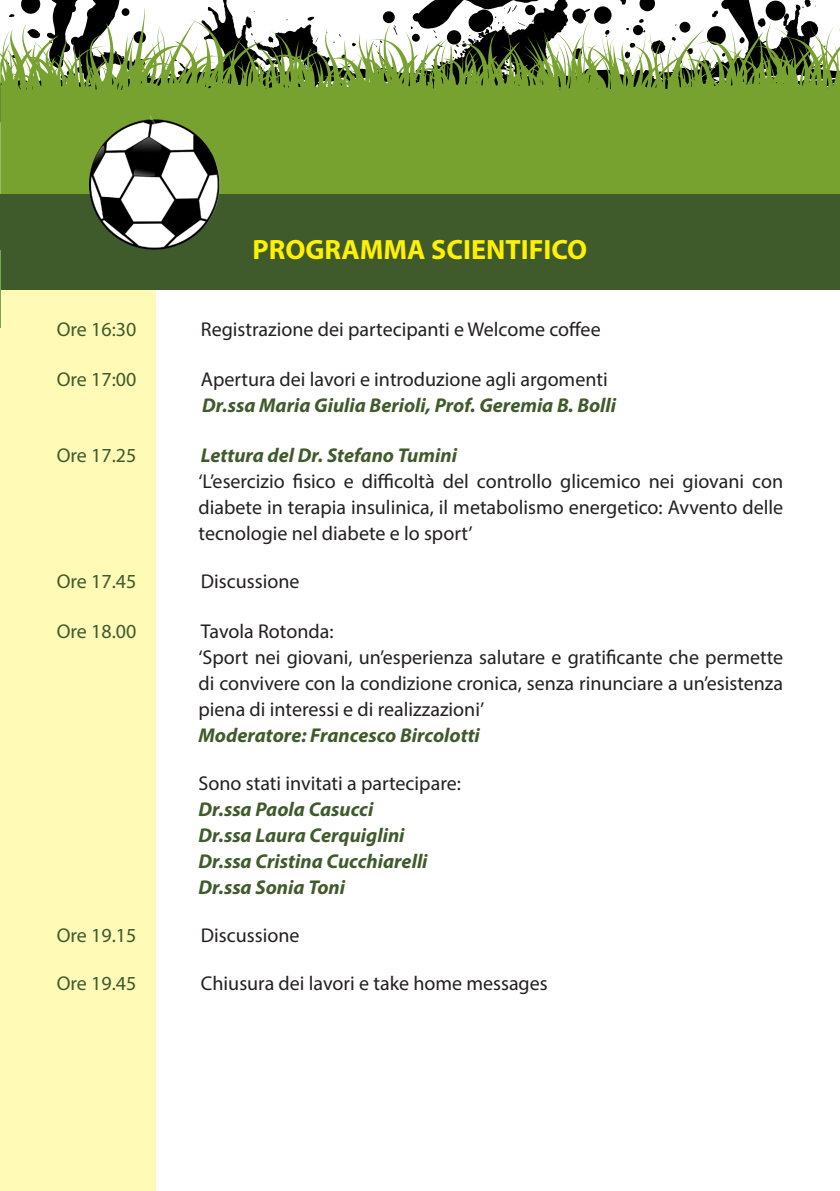
<style>
.page{position:relative;width:840px;height:1191px;background:#fff}
.page>*{position:absolute;margin:0;border:0;box-sizing:border-box;transform-origin:0 0}
.Normale{font:700 28px "Myriad Pro";color:#fff101}
.Default{font:20px/26px "Myriad Pro";color:#231f20;text-align:justify}
.Default-2{font:italic 700 20px "Myriad Pro";color:#3f5a2b}
.Default-3{font:20px "Myriad Pro";color:#3f5a2b}
</style>
<div class="page">
<div style="left:0;top:289px;width:156px;height:902px;background:#fffab6"></div>
<svg style="left:0;top:0;width:839px;height:194px"></svg>
<div style="left:0;top:194px;width:839px;height:95px;background:#3f5a2b"></div>
<hr style="left:0;top:250px;width:1px;height:78px;background:#72a952">
<img style="left:89px;top:114px;width:133px;height:136px">
<p class="Normale" style="left:252px;top:231px;width:336px">PROGRAMMA SCIENTIFICO</p>
<p class="Default-3" style="left:57px;top:317px;width:81px">Ore 16:30</p>
<p class="Default" style="left:201px;top:316px;width:401px">Registrazione dei partecipanti e Welcome coffee</p>
<p class="Default-3" style="left:57px;top:367px;width:81px">Ore 17:00</p>
<p class="Default" style="left:201px;top:366px;width:408px">Apertura dei lavori e introduzione agli argomenti</p>
<p class="Default-2" style="left:202px;top:392px;width:415px">Dr.ssa Maria Giulia Berioli, Prof. Geremia B. Bolli</p>
<p class="Default-3" style="left:57px;top:443px;width:81px">Ore 17.25</p>
<p class="Default-2" style="left:201px;top:442px;width:257px">Lettura del Dr. Stefano Tumini</p>
<p class="Default" style="left:198px;top:468px;width:586px">‘L’esercizio fisico e difficoltà del controllo glicemico nei giovani con diabete in terapia insulinica, il metabolismo energetico: Avvento delle tecnologie nel diabete e lo sport’</p>
<p class="Default-3" style="left:57px;top:569px;width:81px">Ore 17.45</p>
<p class="Default" style="left:201px;top:568px;width:100px">Discussione</p>
<p class="Default-3" style="left:57px;top:619px;width:81px">Ore 18.00</p>
<p class="Default" style="left:201px;top:618px;width:134px">Tavola Rotonda:</p>
<p class="Default" style="left:198px;top:644px;width:586px">‘Sport nei giovani, un’esperienza salutare e gratificante che permette di convivere con la condizione cronica, senza rinunciare a un’esistenza piena di interessi e di realizzazioni’</p>
<p class="Default-2" style="left:198px;top:722px;width:283px">Moderatore: Francesco Bircolotti</p>
<p class="Default" style="left:198px;top:770px;width:264px">Sono stati invitati a partecipare:</p>
<p class="Default-2" style="left:198px;top:796px;width:176px">Dr.ssa Paola Casucci</p>
<p class="Default-2" style="left:198px;top:822px;width:207px">Dr.ssa Laura Cerquiglini</p>
<p class="Default-2" style="left:198px;top:848px;width:230px">Dr.ssa Cristina Cucchiarelli</p>
<p class="Default-2" style="left:198px;top:874px;width:148px">Dr.ssa Sonia Toni</p>
<p class="Default-3" style="left:57px;top:923px;width:81px">Ore 19.15</p>
<p class="Default" style="left:201px;top:922px;width:100px">Discussione</p>
<p class="Default-3" style="left:57px;top:971px;width:81px">Ore 19.45</p>
<p class="Default" style="left:201px;top:970px;width:348px">Chiusura dei lavori e take home messages</p>
</div>
